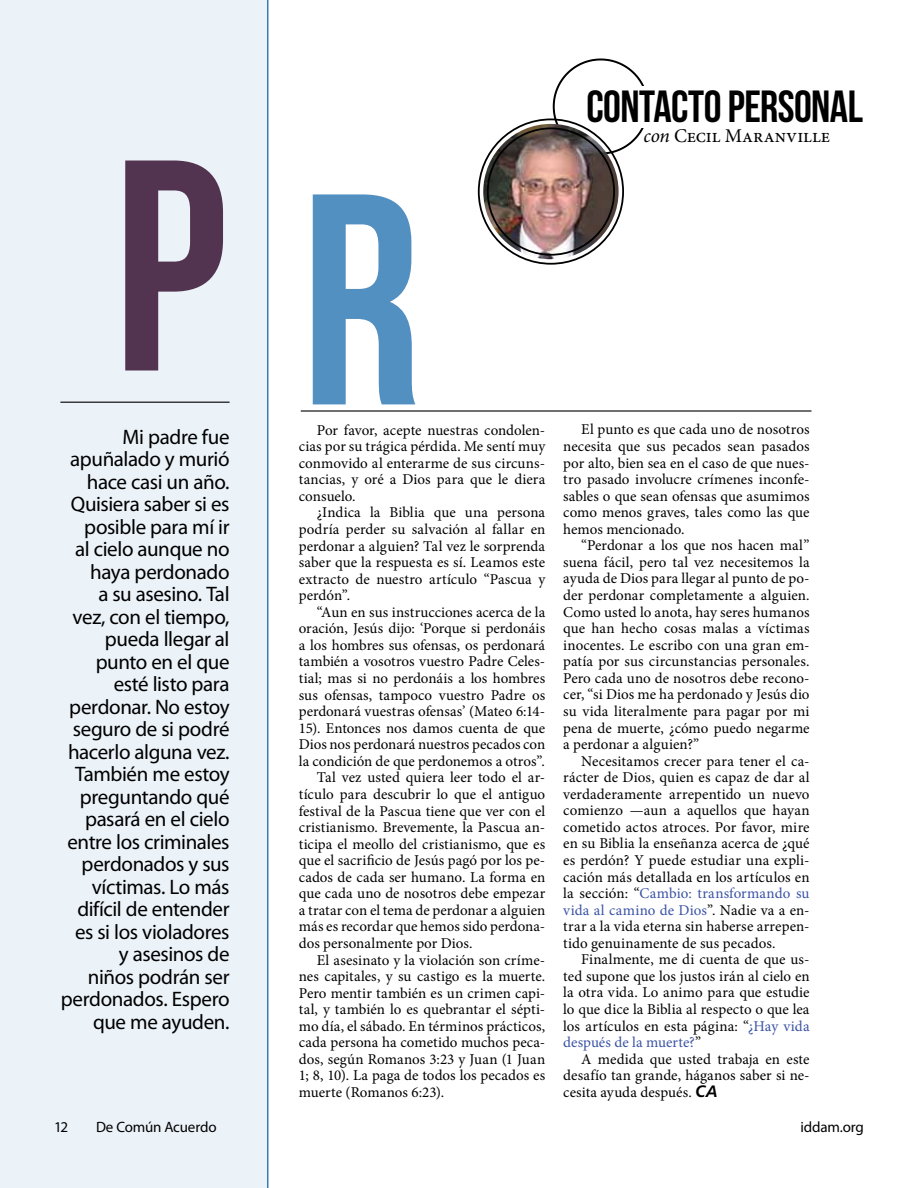
<style>
.page{position:relative;width:918px;height:1188px;background:#fff}
.page>*{position:absolute;margin:0;border:0;box-sizing:border-box;transform-origin:0 0}
.t1{font:700 300px "Bebas Neue";color:#523450}
.t2{font:45px "Bebas Neue";letter-spacing:-.01em;color:#000}
.t3{font:21px/22.5px "Myriad Pro";letter-spacing:-.02em;color:#000;text-align:right}
.t4{font:19.5px "Minion Pro";letter-spacing:-.005em;color:#000}
.t5{font:15px/16.5px "Minion Pro";color:#000;text-align:justify}
.t6{font:15px "Myriad Pro";letter-spacing:-.01em;color:#000}
.s1{color:#5290c2}
.s2{font-style:italic}
.s3{color:#3a53a4}
.s4{font-family:"Frutiger";font-weight:700;font-style:italic;font-size:16.5px}
</style>
<div class="page">
<div style="left:0;top:0;width:268px;height:1188px;background:#ebf2f8"></div>
<svg style="left:552px;top:58px;width:92px;height:97px"></svg>
<div style="left:606px;top:86px;width:67px;height:42px;background:#fff"></div>
<hr style="left:60px;top:402px;width:170px;height:1px;background:#000">
<hr style="left:301px;top:410px;width:511px;height:2px;background:#000">
<img style="left:483px;top:124px;width:136px;height:135px;border-radius:68px">
<h2 class="t2" style="left:586px;top:82px;width:278px">CONTACTO PERSONAL</h2>
<h1 class="t1" style="left:113px;top:102px;width:310px">P<span class="s1">R</span></h1>
<p class="t3" style="left:61px;top:425px;width:170px">Mi padre fue apuñalado y murió hace casi un año.<br>Quisiera saber si es posible para mí ir<br>al cielo aunque no haya perdonado<br>a su asesino. Tal vez, con el tiempo, pueda llegar al punto en el que esté listo para perdonar. No estoy seguro de si podré hacerlo alguna vez.<br>También me estoy preguntando qué pasará en el cielo entre los criminales perdonados y sus víctimas. Lo más difícil de entender es si los violadores y asesinos de<br>niños podrán ser perdonados. Espero que me ayuden.</p>
<p class="t5" style="left:299px;top:422px;width:248px;text-indent:18px">Por favor, acepte nuestras condolen&shy;cias por su trágica pérdida. Me sentí muy conmovido al enterarme de sus circuns&shy;tancias, y oré a Dios para que le diera consuelo.</p>
<p class="t5" style="left:299px;top:504px;width:248px;text-indent:18px">¿Indica la Biblia que una persona podría perder su salvación al fallar en perdonar a alguien? Tal vez le sorprenda saber que la respuesta es sí. Leamos este extracto de nuestro artículo “Pascua y perdón”.</p>
<p class="t5" style="left:317px;top:604px;width:230px">“Aun en sus instrucciones acerca de la</p>
<p class="t5" style="left:299px;top:620px;width:248px">oración, Jesús dijo: ‘Porque si perdonáis</p>
<p class="t5" style="left:299px;top:637px;width:248px">a los hombres sus ofensas, os perdonará</p>
<p class="t5" style="left:299px;top:654px;width:248px">también a vosotros vuestro Padre Celes-</p>
<p class="t5" style="left:299px;top:670px;width:248px">tial; mas si no perdonáis a los hombres</p>
<p class="t5" style="left:299px;top:687px;width:248px">sus ofensas, tampoco vuestro Padre os</p>
<p class="t5" style="left:299px;top:703px;width:248px">perdonará vuestras ofensas’ (Mateo 6:14-</p>
<p class="t5" style="left:299px;top:720px;width:248px">15). Entonces nos damos cuenta de que</p>
<p class="t5" style="left:299px;top:736px;width:248px">Dios nos perdonará nuestros pecados con</p>
<p class="t5" style="left:299px;top:753px;width:247px">la condición de que perdonemos a otros”.</p>
<p class="t5" style="left:317px;top:769px;width:230px">Tal vez usted quiera leer todo el ar-</p>
<p class="t5" style="left:299px;top:786px;width:248px">tículo para descubrir lo que el antiguo</p>
<p class="t5" style="left:299px;top:803px;width:248px">festival de la Pascua tiene que ver con el</p>
<p class="t5" style="left:299px;top:819px;width:248px">cristianismo. Brevemente, la Pascua an-</p>
<p class="t5" style="left:299px;top:836px;width:248px">ticipa el meollo del cristianismo, que es</p>
<p class="t5" style="left:299px;top:852px;width:248px">que el sacrificio de Jesús pagó por los pe-</p>
<p class="t5" style="left:299px;top:869px;width:248px">cados de cada ser humano. La forma en</p>
<p class="t5" style="left:299px;top:885px;width:248px">que cada uno de nosotros debe empezar</p>
<p class="t5" style="left:299px;top:902px;width:248px">a tratar con el tema de perdonar a alguien</p>
<p class="t5" style="left:299px;top:918px;width:248px">más es recordar que hemos sido perdona-</p>
<p class="t5" style="left:299px;top:935px;width:175px">dos personalmente por Dios.</p>
<p class="t5" style="left:317px;top:952px;width:230px">El asesinato y la violación son críme-</p>
<p class="t5" style="left:299px;top:968px;width:248px">nes capitales, y su castigo es la muerte.</p>
<p class="t5" style="left:299px;top:985px;width:248px">Pero mentir también es un crimen capi-</p>
<p class="t5" style="left:299px;top:1001px;width:248px">tal, y también lo es quebrantar el sépti-</p>
<p class="t5" style="left:299px;top:1018px;width:248px">mo día, el sábado. En términos prácticos,</p>
<p class="t5" style="left:299px;top:1034px;width:248px">cada persona ha cometido muchos peca-</p>
<p class="t5" style="left:299px;top:1051px;width:248px">dos, según Romanos 3:23 y Juan (1 Juan</p>
<p class="t5" style="left:299px;top:1068px;width:248px">1; 8, 10). La paga de todos los pecados es</p>
<p class="t5" style="left:299px;top:1084px;width:147px">muerte (Romanos 6:23).</p>
<h3 class="t4" style="left:644px;top:122px;width:188px"><span class="s2">con</span> Cecil Maranville</h3>
<p class="t5" style="left:563px;top:421px;width:248px;text-indent:18px">El punto es que cada uno de nosotros necesita que sus pecados sean pasados por alto, bien sea en el caso de que nues&shy;tro pasado involucre crímenes inconfe&shy;sables o que sean ofensas que asumimos como menos graves, tales como las que hemos mencionado.</p>
<p class="t5" style="left:563px;top:537px;width:248px;text-indent:18px">“Perdonar a los que nos hacen mal” suena fácil, pero tal vez necesitemos la ayuda de Dios para llegar al punto de po&shy;der perdonar completamente a alguien.<br>Como usted lo anota, hay seres humanos que han hecho cosas malas a víctimas inocentes. Le escribo con una gran em&shy;patía por sus circunstancias personales.<br>Pero cada uno de nosotros debe recono&shy;cer, “si Dios me ha perdonado y Jesús dio su vida literalmente para pagar por mi pena de muerte, ¿cómo puedo negarme a perdonar a alguien?”</p>
<p class="t5" style="left:563px;top:753px;width:248px;text-indent:18px">Necesitamos crecer para tener el ca&shy;rácter de Dios, quien es capaz de dar al verdaderamente arrepentido un nuevo comienzo —aun a aquellos que hayan cometido actos atroces. Por favor, mire en su Biblia la enseñanza acerca de ¿qué es perdón? Y puede estudiar una expli&shy;cación más detallada en los artículos en la sección: “<span class="s3">Cambio: transformando su vida al camino de Dios</span>”. Nadie va a en&shy;trar a la vida eterna sin haberse arrepen&shy;tido genuinamente de sus pecados.</p>
<p class="t5" style="left:563px;top:951px;width:248px;text-indent:18px">Finalmente, me di cuenta de que us&shy;ted supone que los justos irán al cielo en la otra vida. Lo animo para que estudie lo que dice la Biblia al respecto o que lea los artículos en esta página: “<span class="s3">¿Hay vida después de la muerte?</span>”</p>
<p class="t5" style="left:563px;top:1051px;width:248px;text-indent:18px">A medida que usted trabaja en este desafío tan grande, háganos saber si ne&shy;cesita ayuda después. <span class="s4">CA</span></p>
<p class="t6" style="left:54px;top:1117px;width:16px">12</p>
<p class="t6" style="left:96px;top:1117px;width:122px">De Común Acuerdo</p>
<p class="t6" style="left:800px;top:1117px;width:65px">iddam.org</p>
</div>
